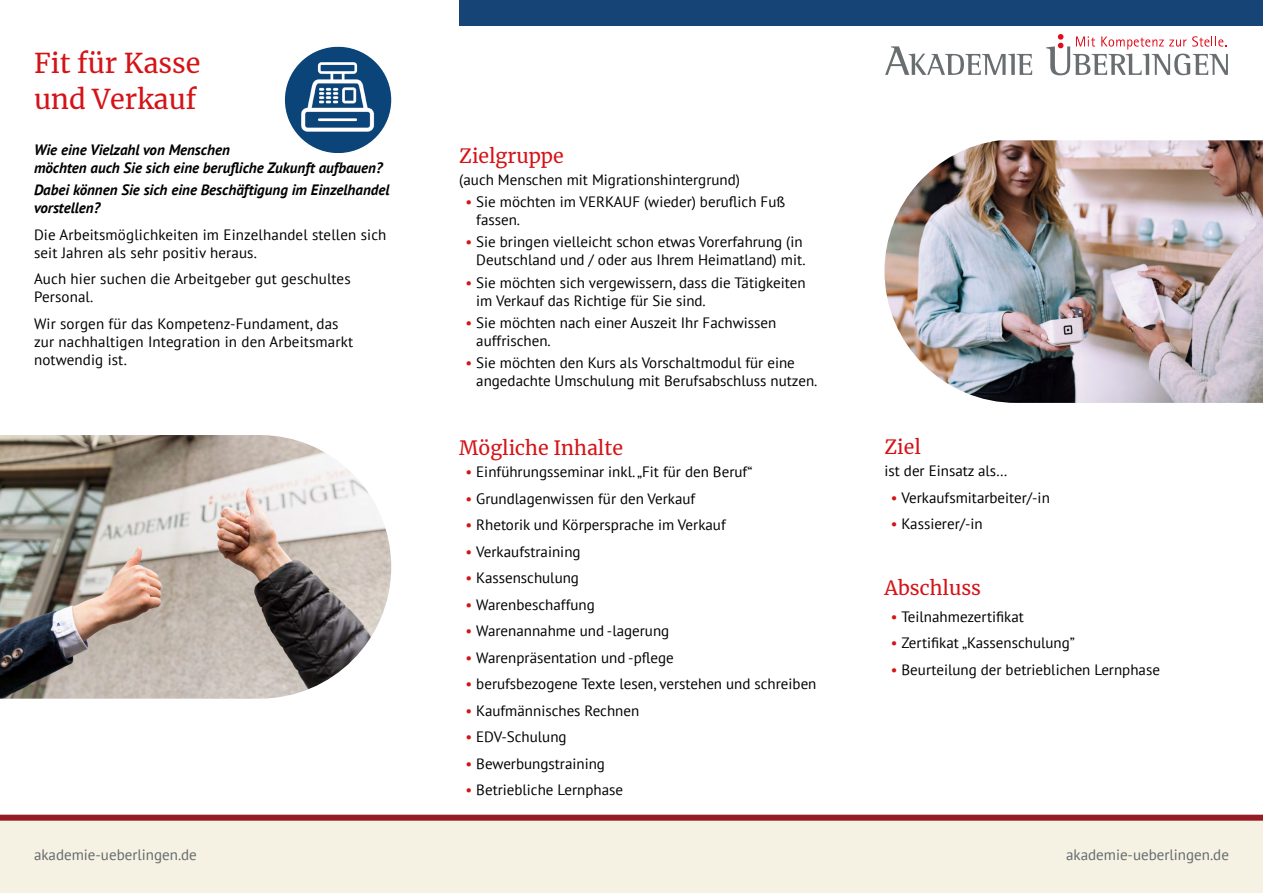
<style>
.page{position:relative;width:1263px;height:893px;background:#fff}
.page>*{position:absolute;margin:0;border:0;box-sizing:border-box;transform-origin:0 0}
.t1{font:27px/35.5px "Merriweather";color:#d51317}
.t2{font:19.5px "Merriweather";color:#d51317}
.t3{font:15px/18px "PT Sans";color:#000}
.t4{font:italic 700 15px/18px "PT Sans";color:#000}
.t5{font:15px "PT Sans";color:#64696c}
.s1{color:#d51317}
</style>
<div class="page">
<svg style="left:0;top:815px;width:1263px;height:78px;background:#ede2d6"></svg>
<div style="left:459px;top:0;width:804px;height:26px;background:#174476"></div>
<img style="left:285px;top:47px;width:106px;height:106px;border-radius:52px">
<svg style="left:885px;top:46px;width:147px;height:29px"></svg>
<svg style="left:1046px;top:34px;width:182px;height:41px"></svg>
<img style="left:0;top:435px;width:391px;height:264px">
<img style="left:884px;top:140px;width:379px;height:263px">
<h1 class="t1" style="left:34px;top:45px;width:168px">Fit für Kasse und Verkauf</h1>
<p class="t4" style="left:34px;top:141px;width:350px">Wie eine Vielzahl von Menschen<br>möchten auch Sie sich eine berufliche Zukunft aufbauen?</p>
<p class="t4" style="left:34px;top:181px;width:357px">Dabei können Sie sich eine Beschäftigung im Einzelhandel vorstellen?</p>
<p class="t3" style="left:34px;top:225px;width:354px">Die Arbeitsmöglichkeiten im Einzelhandel stellen sich seit Jahren als sehr positiv heraus.</p>
<p class="t3" style="left:34px;top:270px;width:318px">Auch hier suchen die Arbeitgeber gut geschultes<br>Personal.</p>
<p class="t3" style="left:34px;top:314px;width:321px">Wir sorgen für das Kompetenz-Fundament, das zur nachhaltigen Integration in den Arbeitsmarkt notwendig ist.</p>
<h2 class="t2" style="left:459px;top:142px;width:106px">Zielgruppe</h2>
<p class="t3" style="left:459px;top:170px;width:282px">(auch Menschen mit Migrationshintergrund)</p>
<p class="t3" style="left:476px;top:193px;width:311px;text-indent:-11px"><span class="s1">•</span> Sie möchten im VERKAUF (wieder) beruflich Fuß fassen.</p>
<p class="t3" style="left:466px;top:233px;width:341px;text-align:right"><span class="s1">•</span> Sie bringen vielleicht schon etwas Vorerfahrung (in<br>Deutschland und / oder aus Ihrem Heimatland) mit.</p>
<p class="t3" style="left:476px;top:273px;width:331px;text-indent:-11px"><span class="s1">•</span> Sie möchten sich vergewissern, dass die Tätigkeiten im Verkauf das Richtige für Sie sind.</p>
<p class="t3" style="left:476px;top:313px;width:301px;text-indent:-11px"><span class="s1">•</span> Sie möchten nach einer Auszeit Ihr Fachwissen auffrischen.</p>
<p class="t3" style="left:476px;top:354px;width:343px;text-indent:-11px"><span class="s1">•</span> Sie möchten den Kurs als Vorschaltmodul für eine angedachte Umschulung mit Berufsabschluss nutzen.</p>
<h2 class="t2" style="left:459px;top:434px;width:165px">Mögliche Inhalte</h2>
<p class="t3" style="left:466px;top:463px;width:288px"><span class="s1">•</span> Einführungsseminar inkl. „Fit für den Beruf“</p>
<p class="t3" style="left:466px;top:489px;width:231px"><span class="s1">•</span> Grundlagenwissen für den Verkauf</p>
<p class="t3" style="left:466px;top:516px;width:262px"><span class="s1">•</span> Rhetorik und Körpersprache im Verkauf</p>
<p class="t3" style="left:466px;top:542px;width:116px"><span class="s1">•</span> Verkaufstraining</p>
<p class="t3" style="left:466px;top:569px;width:115px"><span class="s1">•</span> Kassenschulung</p>
<p class="t3" style="left:466px;top:595px;width:131px"><span class="s1">•</span> Warenbeschaffung</p>
<p class="t3" style="left:466px;top:622px;width:205px"><span class="s1">•</span> Warenannahme und -lagerung</p>
<p class="t3" style="left:466px;top:648px;width:210px"><span class="s1">•</span> Warenpräsentation und -pflege</p>
<p class="t3" style="left:466px;top:675px;width:352px"><span class="s1">•</span> berufsbezogene Texte lesen, verstehen und schreiben</p>
<p class="t3" style="left:466px;top:701px;width:175px"><span class="s1">•</span> Kaufmännisches Rechnen</p>
<p class="t3" style="left:466px;top:728px;width:102px"><span class="s1">•</span> EDV-Schulung</p>
<p class="t3" style="left:466px;top:754px;width:141px"><span class="s1">•</span> Bewerbungstraining</p>
<p class="t3" style="left:466px;top:781px;width:159px"><span class="s1">•</span> Betriebliche Lernphase</p>
<h2 class="t2" style="left:884px;top:434px;width:38px">Ziel</h2>
<p class="t3" style="left:884px;top:462px;width:125px">ist der Einsatz als…</p>
<p class="t3" style="left:891px;top:488px;width:160px"><span class="s1">•</span> Verkaufsmitarbeiter/-in</p>
<p class="t3" style="left:891px;top:515px;width:93px"><span class="s1">•</span> Kassierer/-in</p>
<h2 class="t2" style="left:884px;top:575px;width:98px">Abschluss</h2>
<p class="t3" style="left:891px;top:607px;width:135px"><span class="s1">•</span> Teilnahmezertifikat</p>
<p class="t3" style="left:891px;top:634px;width:186px"><span class="s1">•</span> Zertifikat „Kassenschulung”</p>
<p class="t3" style="left:891px;top:660px;width:271px"><span class="s1">•</span> Beurteilung der betrieblichen Lernphase</p>
<p class="t5" style="left:34px;top:845px;width:164px">akademie-ueberlingen.de</p>
<p class="t5" style="left:1066px;top:845px;width:164px">akademie-ueberlingen.de</p>
</div>
